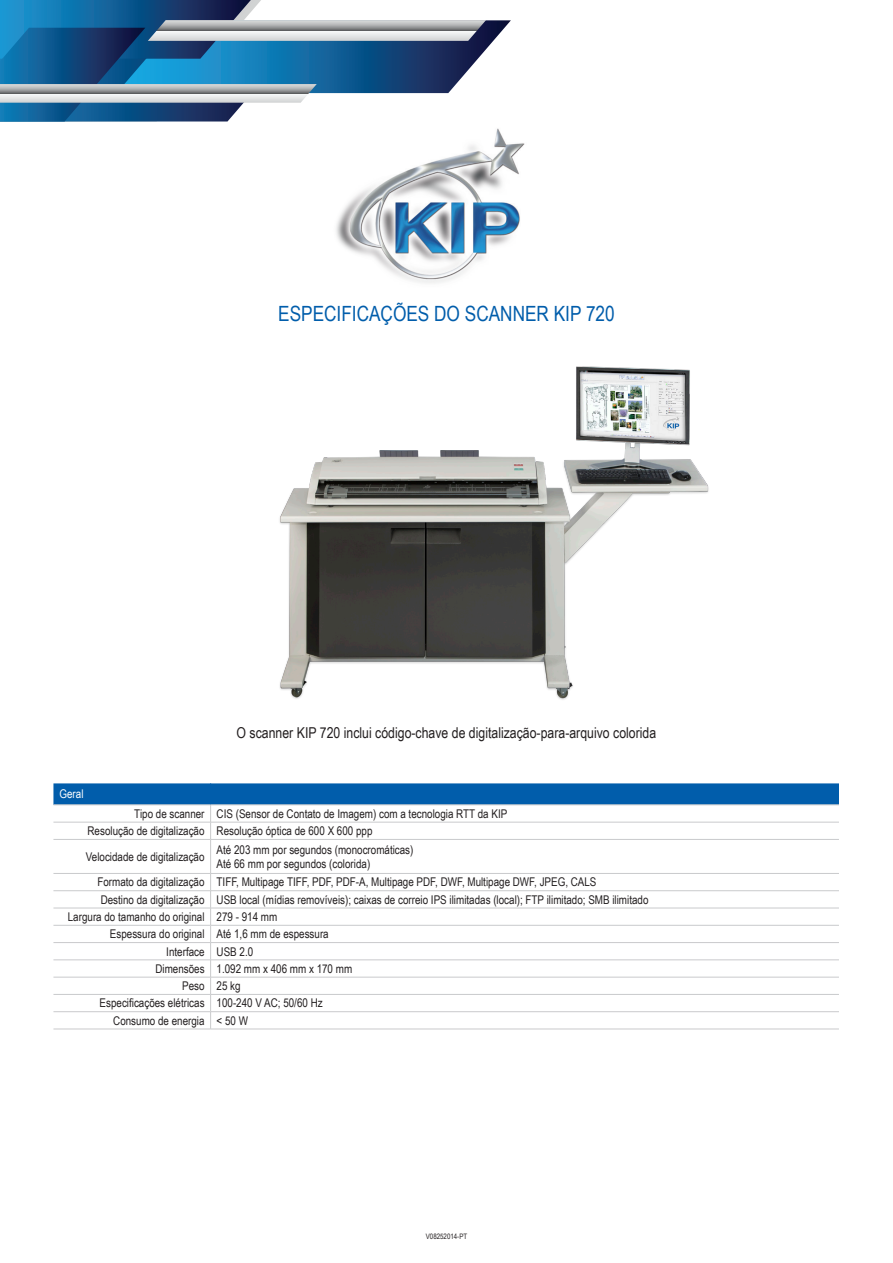
<style>
.page{position:relative;width:893px;height:1263px;background:#fff}
.page>*{position:absolute;margin:0;border:0;box-sizing:border-box;transform-origin:0 0}
.t1{font:21px "Arial Narrow";color:#015dab}
.t2{font:15px "Arial Narrow";color:#231f20}
.t3{font:12px "Arial Narrow";color:#231f20}
.t4{font:12px "Arial Narrow";color:#fff}
.t5{font:7.5px "Arial Narrow";color:#231f20}
</style>
<div class="page">
<svg style="left:53px;top:891px;width:786px;height:138px"></svg>
<svg style="left:53px;top:783px;width:786px;height:56px"></svg>
<hr style="left:53px;top:839px;width:158px;height:1px;background:#c9cacc">
<hr style="left:211px;top:839px;width:628px;height:1px;background:#c9cacc">
<hr style="left:210px;top:840px;width:1px;height:33px;background:#c9cacc">
<hr style="left:53px;top:873px;width:158px;height:1px;background:#c9cacc">
<hr style="left:211px;top:873px;width:628px;height:1px;background:#c9cacc">
<hr style="left:53px;top:890px;width:158px;height:1px;background:#c9cacc">
<hr style="left:211px;top:890px;width:628px;height:1px;background:#c9cacc">
<hr style="left:53px;top:908px;width:158px;height:1px;background:#c9cacc">
<hr style="left:211px;top:908px;width:628px;height:1px;background:#c9cacc">
<hr style="left:53px;top:925px;width:158px;height:1px;background:#c9cacc">
<hr style="left:211px;top:925px;width:628px;height:1px;background:#c9cacc">
<hr style="left:53px;top:942px;width:158px;height:1px;background:#c9cacc">
<hr style="left:211px;top:942px;width:628px;height:1px;background:#c9cacc">
<hr style="left:53px;top:959px;width:158px;height:1px;background:#c9cacc">
<hr style="left:211px;top:959px;width:628px;height:1px;background:#c9cacc">
<hr style="left:53px;top:977px;width:158px;height:1px;background:#c9cacc">
<hr style="left:211px;top:977px;width:628px;height:1px;background:#c9cacc">
<hr style="left:53px;top:994px;width:158px;height:1px;background:#c9cacc">
<hr style="left:211px;top:994px;width:628px;height:1px;background:#c9cacc">
<hr style="left:53px;top:1011px;width:158px;height:1px;background:#c9cacc">
<hr style="left:211px;top:1011px;width:628px;height:1px;background:#c9cacc">
<svg style="left:210px;top:874px;width:1px;height:155px"></svg>
<hr style="left:53px;top:1029px;width:158px;height:1px;background:#c9cacc">
<hr style="left:211px;top:1029px;width:628px;height:1px;background:#c9cacc">
<img style="left:279px;top:366px;width:430px;height:334px">
<img style="left:336px;top:128px;width:189px;height:155px">
<svg style="left:0;top:0;width:511px;height:122px"></svg>
<p class="t1" style="left:278px;top:298px;width:338px">ESPECIFICAÇÕES DO SCANNER KIP 720</p>
<p class="t4" style="left:59px;top:785px;width:26px">Geral</p>
<p class="t2" style="left:237px;top:722px;width:421px">O scanner KIP 720 inclui código-chave de digitalização-para-arquivo colorida</p>
<p class="t3" style="left:134px;top:805px;width:72px">Tipo de scanner</p>
<p class="t3" style="left:217px;top:805px;width:292px">CIS (Sensor de Contato de Imagem) com a tecnologia RTT da KIP</p>
<p class="t3" style="left:88px;top:822px;width:119px">Resolução de digitalização</p>
<p class="t3" style="left:217px;top:822px;width:157px">Resolução óptica de 600 X 600 ppp</p>
<p class="t3" style="left:86px;top:848px;width:120px">Velocidade de digitalização</p>
<p class="t3" style="left:217px;top:840px;width:198px">Até 203 mm por segundos (monocromáticas)</p>
<p class="t3" style="left:217px;top:855px;width:155px">Até 66 mm por segundos (colorida)</p>
<p class="t3" style="left:97px;top:873px;width:109px">Formato da digitalização</p>
<p class="t3" style="left:217px;top:873px;width:381px">TIFF, Multipage TIFF, PDF, PDF-A, Multipage PDF, DWF, Multipage DWF, JPEG, CALS</p>
<p class="t3" style="left:101px;top:891px;width:105px">Destino da digitalização</p>
<p class="t3" style="left:217px;top:891px;width:433px">USB local (mídias removíveis); caixas de correio IPS ilimitadas (local); FTP ilimitado; SMB ilimitado</p>
<p class="t3" style="left:68px;top:908px;width:138px">Largura do tamanho do original</p>
<p class="t3" style="left:217px;top:908px;width:62px">279 - 914 mm</p>
<p class="t3" style="left:110px;top:925px;width:96px">Espessura do original</p>
<p class="t3" style="left:217px;top:925px;width:114px">Até 1,6 mm de espessura</p>
<p class="t3" style="left:166px;top:942px;width:40px">Interface</p>
<p class="t3" style="left:217px;top:942px;width:38px">USB 2.0</p>
<p class="t3" style="left:155px;top:960px;width:51px">Dimensões</p>
<p class="t3" style="left:217px;top:960px;width:137px">1.092 mm x 406 mm x 170 mm</p>
<p class="t3" style="left:182px;top:977px;width:24px">Peso</p>
<p class="t3" style="left:217px;top:977px;width:26px">25 kg</p>
<p class="t3" style="left:100px;top:994px;width:106px">Especificações elétricas</p>
<p class="t3" style="left:217px;top:994px;width:108px">100-240 V AC; 50/60 Hz</p>
<p class="t3" style="left:113px;top:1012px;width:93px">Consumo de energia</p>
<p class="t3" style="left:217px;top:1012px;width:33px">&lt; 50 W</p>
<p class="t5" style="left:426px;top:1230px;width:43px">V08252014-PT</p>
</div>
